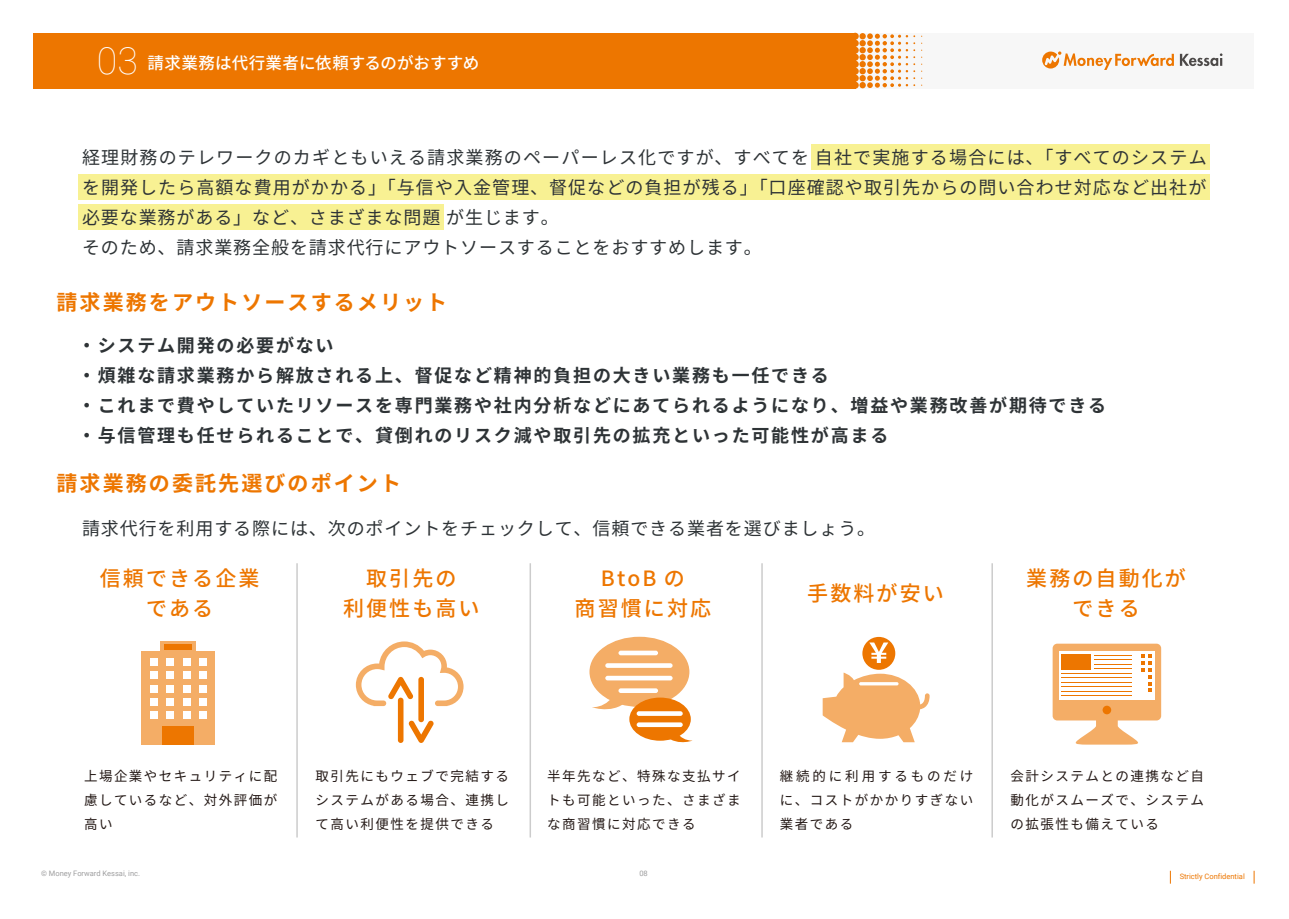
<style>
.page{position:relative;width:1289px;height:919px;background:#fff}
.page>*{position:absolute;margin:0;border:0;box-sizing:border-box;transform-origin:0 0}
.t1{font:100 37.5px "Roboto";color:#fff}
.t2{font:500 21px/30px "Noto Sans JP";letter-spacing:.1em;color:#ed7600;text-align:center}
.t3{font:700 21px "Noto Sans JP";letter-spacing:.1em;color:#ed7600}
.t4{font:18px/30px "Noto Sans JP";letter-spacing:.06em;color:#2e3336}
.t5{font:700 18px/30px "Noto Sans JP";letter-spacing:.1em;color:#2e3336}
.t6{font:500 16.5px "Noto Sans JP";letter-spacing:.005em;color:#fff}
.t7{font:13.5px/24px "Noto Sans JP";letter-spacing:.11em;color:#231815;text-align:justify}
.t8{font:7.5px "Roboto";color:#9e9e9f}
.t9{font:7.5px "Roboto";color:#ed7600}
</style>
<div class="page">
<svg style="left:1253px;top:870px;width:1px;height:13px"></svg>
<svg style="left:1169px;top:871px;width:1px;height:12px"></svg>
<div style="left:830px;top:33px;width:423px;height:56px;background:#f7f7f7"></div>
<div style="left:33px;top:33px;width:822px;height:56px;background:#ed7600"></div>
<div style="left:851px;top:33px;width:7px;height:7px;background:#ed7600;border-radius:50%"></div>
<div style="left:851px;top:40px;width:7px;height:7px;background:#ed7600;border-radius:50%"></div>
<div style="left:851px;top:47px;width:7px;height:7px;background:#ed7600;border-radius:50%"></div>
<div style="left:851px;top:54px;width:7px;height:7px;background:#ed7600;border-radius:50%"></div>
<div style="left:851px;top:61px;width:7px;height:7px;background:#ed7600;border-radius:50%"></div>
<div style="left:851px;top:68px;width:7px;height:7px;background:#ed7600;border-radius:50%"></div>
<div style="left:851px;top:75px;width:7px;height:7px;background:#ed7600;border-radius:50%"></div>
<div style="left:851px;top:82px;width:7px;height:7px;background:#ed7600;border-radius:50%"></div>
<svg style="left:859px;top:33px;width:56px;height:55px"></svg>
<svg style="left:1042px;top:51px;width:131px;height:19px"></svg>
<svg style="left:1179px;top:53px;width:43px;height:13px"></svg>
<div style="left:811px;top:144px;width:398px;height:26px;background:#f8f193"></div>
<div style="left:78px;top:174px;width:1131px;height:26px;background:#f8f193"></div>
<div style="left:78px;top:204px;width:365px;height:26px;background:#f8f193"></div>
<hr style="left:296px;top:563px;width:2px;height:274px;background:#ccc">
<hr style="left:529px;top:563px;width:2px;height:274px;background:#ccc">
<hr style="left:761px;top:563px;width:1px;height:274px;background:#ccc">
<hr style="left:991px;top:563px;width:1px;height:274px;background:#ccc">
<svg style="left:356px;top:641px;width:107px;height:65px"></svg>
<div style="left:398px;top:697px;width:5px;height:46px;background:#ed7600;border-radius:3px"></div>
<svg style="left:408px;top:720px;width:26px;height:23px"></svg>
<div style="left:418px;top:676px;width:6px;height:46px;background:#ed7600;border-radius:3px"></div>
<div style="left:589px;top:636px;width:100px;height:70px;background:#f4ad66;border-radius:50%"></div>
<svg style="left:592px;top:688px;width:41px;height:22px"></svg>
<svg style="left:661px;top:726px;width:31px;height:17px"></svg>
<div style="left:618px;top:650px;width:40px;height:5px;background:#fff;border-radius:2px"></div>
<svg style="left:605px;top:663px;width:67px;height:4px"></svg>
<div style="left:605px;top:675px;width:67px;height:5px;background:#fff;border-radius:2px"></div>
<div style="left:618px;top:688px;width:40px;height:5px;background:#fff;border-radius:2px"></div>
<div style="left:629px;top:697px;width:61px;height:43px;background:#ed7600;border-radius:50%"></div>
<svg style="left:636px;top:711px;width:46px;height:4px"></svg>
<div style="left:636px;top:722px;width:46px;height:5px;background:#fff;border-radius:2px"></div>
<div style="left:1052px;top:643px;width:109px;height:77px;background:#f4ad66;border-radius:5px"></div>
<div style="left:1058px;top:651px;width:96px;height:48px;background:#fff"></div>
<div style="left:1102px;top:705px;width:9px;height:9px;background:#ed7600;border-radius:50%"></div>
<svg style="left:1073px;top:720px;width:67px;height:24px"></svg>
<div style="left:1061px;top:653px;width:29px;height:16px;background:#ed7600"></div>
<hr style="left:1094px;top:654px;width:37px;height:1px;background:#ed7600">
<hr style="left:1094px;top:659px;width:37px;height:1px;background:#ed7600">
<hr style="left:1094px;top:663px;width:37px;height:1px;background:#ed7600">
<hr style="left:1094px;top:668px;width:37px;height:1px;background:#ed7600">
<hr style="left:1061px;top:672px;width:70px;height:1px;background:#ed7600">
<hr style="left:1061px;top:677px;width:70px;height:1px;background:#ed7600">
<hr style="left:1061px;top:681px;width:70px;height:1px;background:#ed7600">
<hr style="left:1061px;top:686px;width:70px;height:1px;background:#ed7600">
<hr style="left:1061px;top:690px;width:70px;height:1px;background:#ed7600">
<hr style="left:1061px;top:695px;width:70px;height:1px;background:#ed7600">
<svg style="left:1141px;top:654px;width:10px;height:38px"></svg>
<div style="left:142px;top:651px;width:73px;height:93px;background:#f4ad66"></div>
<div style="left:161px;top:641px;width:35px;height:25px;background:#f4ad66"></div>
<div style="left:163px;top:725px;width:31px;height:19px;background:#ed7600"></div>
<div style="left:150px;top:671px;width:8px;height:8px;background:#fff"></div>
<div style="left:166px;top:671px;width:8px;height:8px;background:#fff"></div>
<div style="left:183px;top:671px;width:8px;height:8px;background:#fff"></div>
<div style="left:199px;top:671px;width:8px;height:8px;background:#fff"></div>
<div style="left:150px;top:658px;width:8px;height:8px;background:#fff"></div>
<div style="left:166px;top:658px;width:8px;height:8px;background:#fff"></div>
<div style="left:183px;top:658px;width:8px;height:8px;background:#fff"></div>
<div style="left:199px;top:658px;width:8px;height:8px;background:#fff"></div>
<div style="left:150px;top:684px;width:8px;height:8px;background:#fff"></div>
<div style="left:166px;top:684px;width:8px;height:8px;background:#fff"></div>
<div style="left:183px;top:684px;width:8px;height:8px;background:#fff"></div>
<div style="left:199px;top:684px;width:8px;height:8px;background:#fff"></div>
<div style="left:150px;top:698px;width:8px;height:7px;background:#fff"></div>
<div style="left:166px;top:698px;width:8px;height:7px;background:#fff"></div>
<div style="left:183px;top:698px;width:8px;height:7px;background:#fff"></div>
<div style="left:199px;top:698px;width:8px;height:7px;background:#fff"></div>
<div style="left:150px;top:711px;width:8px;height:8px;background:#fff"></div>
<div style="left:166px;top:711px;width:8px;height:8px;background:#fff"></div>
<div style="left:183px;top:711px;width:8px;height:8px;background:#fff"></div>
<div style="left:199px;top:711px;width:8px;height:8px;background:#fff"></div>
<div style="left:165px;top:644px;width:27px;height:6px;background:#ed7600"></div>
<svg style="left:822px;top:672px;width:107px;height:70px"></svg>
<hr style="left:859px;top:682px;width:39px;height:3px;background:#fff;border-radius:2px">
<div style="left:862px;top:637px;width:33px;height:32px;background:#ed7600;border-radius:50%"></div>
<svg style="left:869px;top:642px;width:19px;height:21px"></svg>
<h1 class="t1" style="left:97px;top:35px;width:43px">03</h1>
<p class="t6" style="left:148px;top:54px;width:333px">請求業務は代行業者に依頼するのがおすすめ</p>
<p class="t4" style="left:82px;top:142px;width:1126px">経理財務のテレワークのカギともいえる請求業務のペーパーレス化ですが、すべてを 自社で実施する場合には、「すべてのシステムを開発したら高額な費用がかかる」「与信や入金管理、督促などの負担が残る」「口座確認や取引先からの問い合わせ対応など出社が必要な業務がある」など、さまざまな問題 が生じます。<br>そのため、請求業務全般を請求代行にアウトソースすることをおすすめします。</p>
<p class="t3" style="left:57px;top:291px;width:392px">請求業務をアウトソースするメリット</p>
<p class="t5" style="left:78px;top:331px;width:1029px">・システム開発の必要がない<br>・煩雑な請求業務から解放される上、督促など精神的負担の大きい業務も一任できる<br>・これまで費やしていたリソースを専門業務や社内分析などにあてられるようになり、増益や業務改善が期待できる・与信管理も任せられることで、貸倒れのリスク減や取引先の拡充といった可能性が高まる</p>
<p class="t3" style="left:57px;top:471px;width:346px">請求業務の委託先選びのポイント</p>
<p class="t4" style="left:82px;top:514px;width:794px">請求代行を利用する際には、次のポイントをチェックして、信頼できる業者を選びましょう。</p>
<p class="t2" style="left:100px;top:563px;width:161px">信頼できる企業である</p>
<p class="t2" style="left:343px;top:563px;width:138px">取引先の<br>利便性も高い</p>
<p class="t2" style="left:574px;top:563px;width:138px">BtoB の<br>商習慣に対応</p>
<p class="t2" style="left:807px;top:578px;width:138px">手数料が安い</p>
<p class="t2" style="left:1026px;top:563px;width:161px">業務の自動化ができる</p>
<p class="t7" style="left:84px;top:764px;width:195px">上場企業やセキュリティに配慮しているなど、対外評価が高い</p>
<p class="t7" style="left:315px;top:764px;width:195px">取引先にもウェブで完結するシステムがある場合、連携して高い利便性を提供できる</p>
<p class="t7" style="left:547px;top:764px;width:195px">半年先など、特殊な支払サイトも可能といった、さまざまな商習慣に対応できる</p>
<p class="t7" style="left:779px;top:764px;width:195px">継続的に利用するものだけに、コストがかかりすぎない業者である</p>
<p class="t7" style="left:1010px;top:764px;width:195px">会計システムとの連携など自動化がスムーズで、システムの拡張性も備えている</p>
<p class="t8" style="left:41px;top:868px;width:100px">© Money Forward Kessai, inc.</p>
<p class="t9" style="left:1179px;top:871px;width:67px">Strictly Confidential</p>
<p class="t8" style="left:639px;top:868px;width:10px">08</p>
</div>
